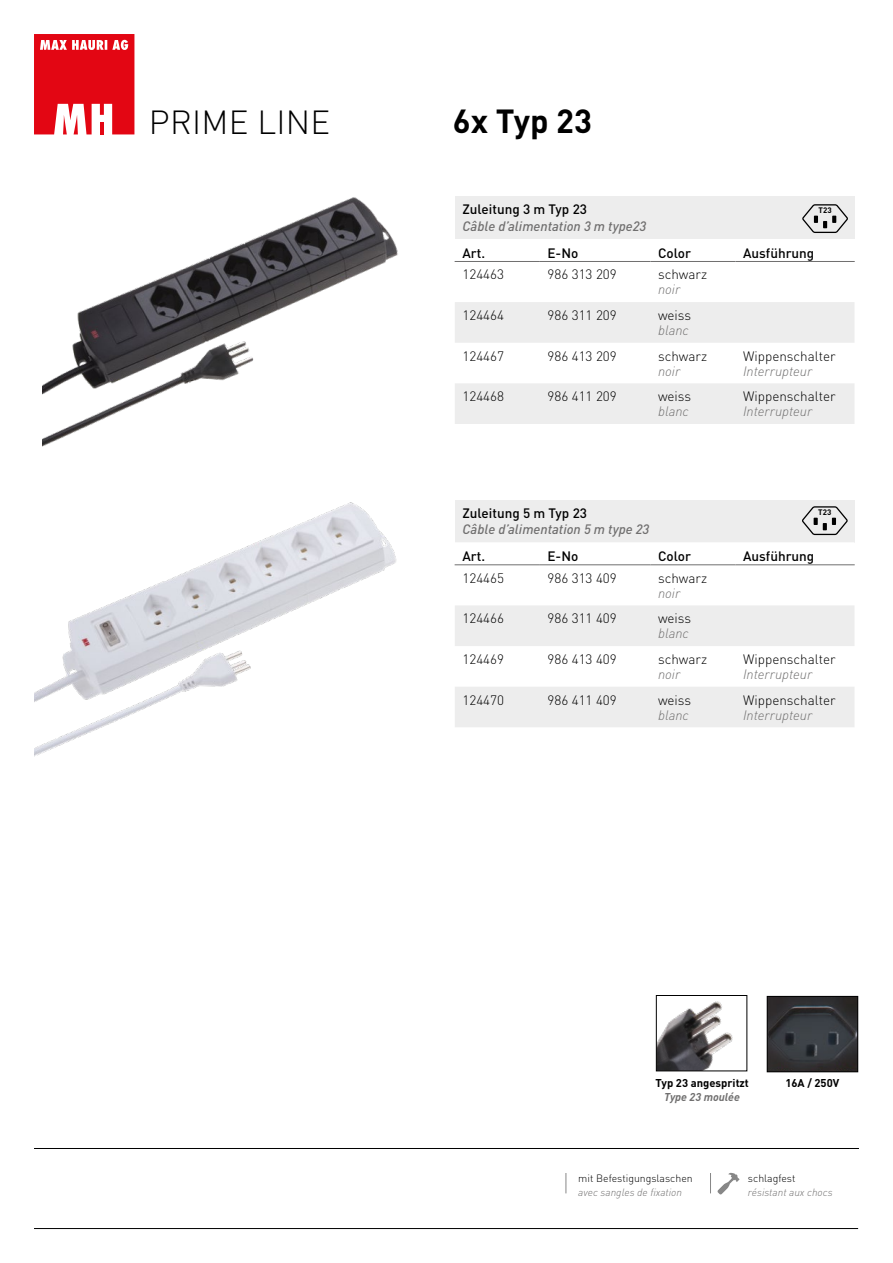
<style>
.page{position:relative;width:893px;height:1263px;background:#fff}
.page>*{position:absolute;margin:0;border:0;box-sizing:border-box;transform-origin:0 0}
.t1{font:300 33px "DINOT";letter-spacing:.01em;color:#000}
.t2{font:700 33px "DINOT";color:#000}
.t3{font:300 13.5px "DINOT";color:#000}
.t4{font:italic 300 13.5px "DINOT";color:#706f6f}
.t5{font:500 13.5px "DINOT";color:#000}
.t6{font:italic 500 13.5px "DINOT";color:#706f6f}
.t7{font:700 11.25px "DINOT";color:#000}
.t8{font:italic 700 11.25px "DINOT";color:#706f6f}
.t9{font:italic 300 10.5px "DINOT";color:#706f6f}
.t10{font:300 10.5px "DINOT";color:#000}
.t11{font:700 7.95px "DINOT";color:#000}
</style>
<div class="page">
<svg style="left:34px;top:34px;width:100px;height:100px"></svg>
<hr style="left:34px;top:1148px;width:825px;height:1px;background:#000">
<hr style="left:34px;top:1228px;width:824px;height:1px;background:#000">
<svg style="left:717px;top:1173px;width:23px;height:22px"></svg>
<svg style="left:566px;top:1173px;width:1px;height:20px"></svg>
<svg style="left:710px;top:1173px;width:1px;height:20px"></svg>
<div style="left:455px;top:196px;width:399px;height:43px;background:#ededed"></div>
<div style="left:455px;top:302px;width:399px;height:41px;background:#ededed"></div>
<div style="left:455px;top:383px;width:399px;height:41px;background:#ededed"></div>
<hr style="left:455px;top:261px;width:85px;height:1px;background:#706f6f">
<hr style="left:540px;top:261px;width:110px;height:1px;background:#706f6f">
<hr style="left:650px;top:261px;width:85px;height:1px;background:#706f6f">
<hr style="left:735px;top:261px;width:120px;height:1px;background:#706f6f">
<div style="left:455px;top:500px;width:399px;height:42px;background:#ededed"></div>
<svg style="left:455px;top:565px;width:399px;height:1px"></svg>
<div style="left:455px;top:605px;width:399px;height:41px;background:#ededed"></div>
<div style="left:455px;top:687px;width:399px;height:40px;background:#ededed"></div>
<hr style="left:455px;top:564px;width:85px;height:1px;background:#706f6f">
<hr style="left:540px;top:564px;width:110px;height:1px;background:#706f6f">
<hr style="left:650px;top:564px;width:85px;height:1px;background:#706f6f">
<hr style="left:735px;top:564px;width:120px;height:1px;background:#706f6f">
<svg style="left:802px;top:506px;width:46px;height:29px"></svg>
<svg style="left:802px;top:204px;width:46px;height:29px"></svg>
<img style="left:43px;top:197px;width:355px;height:249px">
<img style="left:34px;top:502px;width:363px;height:255px">
<img style="left:769px;top:998px;width:87px;height:72px">
<div style="left:767px;top:996px;width:91px;height:76px;border:1px solid #000"></div>
<img style="left:658px;top:1001px;width:75px;height:68px">
<div style="left:656px;top:995px;width:91px;height:76px;border:1px solid #000"></div>
<h1 class="t1" style="left:149px;top:101px;width:183px">PRIME LINE</h1>
<h1 class="t2" style="left:453px;top:99px;width:141px">6x Typ 23</h1>
<p class="t5" style="left:462px;top:201px;width:126px">Zuleitung 3 m Typ 23</p>
<p class="t6" style="left:462px;top:218px;width:185px">Câble d’alimentation 3 m type23</p>
<p class="t5" style="left:462px;top:244px;width:24px">Art.</p>
<p class="t5" style="left:547px;top:244px;width:32px">E-No</p>
<p class="t5" style="left:658px;top:244px;width:34px">Color</p>
<p class="t5" style="left:743px;top:244px;width:73px">Ausführung</p>
<p class="t3" style="left:462px;top:266px;width:43px">124463</p>
<p class="t3" style="left:547px;top:266px;width:71px">986 313 209</p>
<p class="t3" style="left:658px;top:266px;width:51px">schwarz</p>
<p class="t4" style="left:658px;top:281px;width:24px">noir</p>
<p class="t3" style="left:462px;top:307px;width:43px">124464</p>
<p class="t3" style="left:547px;top:307px;width:71px">986 311 209</p>
<p class="t3" style="left:658px;top:307px;width:35px">weiss</p>
<p class="t4" style="left:658px;top:322px;width:32px">blanc</p>
<p class="t3" style="left:462px;top:347px;width:43px">124467</p>
<p class="t3" style="left:547px;top:347px;width:71px">986 413 209</p>
<p class="t3" style="left:658px;top:347px;width:51px">schwarz</p>
<p class="t4" style="left:658px;top:363px;width:24px">noir</p>
<p class="t11" style="left:818px;top:205px;width:15px">T23</p>
<p class="t3" style="left:743px;top:347px;width:94px">Wippenschalter</p>
<p class="t4" style="left:743px;top:363px;width:71px">Interrupteur</p>
<p class="t3" style="left:462px;top:388px;width:43px">124468</p>
<p class="t3" style="left:547px;top:388px;width:71px">986 411 209</p>
<p class="t3" style="left:658px;top:388px;width:35px">weiss</p>
<p class="t4" style="left:658px;top:403px;width:32px">blanc</p>
<p class="t3" style="left:743px;top:388px;width:94px">Wippenschalter</p>
<p class="t4" style="left:743px;top:403px;width:71px">Interrupteur</p>
<p class="t5" style="left:462px;top:504px;width:126px">Zuleitung 5 m Typ 23</p>
<p class="t6" style="left:462px;top:521px;width:188px">Câble d’alimentation 5 m type 23</p>
<p class="t5" style="left:462px;top:547px;width:24px">Art.</p>
<p class="t5" style="left:547px;top:547px;width:32px">E-No</p>
<p class="t5" style="left:658px;top:547px;width:34px">Color</p>
<p class="t5" style="left:743px;top:547px;width:73px">Ausführung</p>
<p class="t3" style="left:462px;top:570px;width:43px">124465</p>
<p class="t3" style="left:547px;top:570px;width:71px">986 313 409</p>
<p class="t3" style="left:658px;top:570px;width:51px">schwarz</p>
<p class="t4" style="left:658px;top:585px;width:24px">noir</p>
<p class="t3" style="left:462px;top:610px;width:43px">124466</p>
<p class="t3" style="left:547px;top:610px;width:71px">986 311 409</p>
<p class="t3" style="left:658px;top:610px;width:35px">weiss</p>
<p class="t4" style="left:658px;top:625px;width:32px">blanc</p>
<p class="t3" style="left:462px;top:651px;width:43px">124469</p>
<p class="t3" style="left:547px;top:651px;width:71px">986 413 409</p>
<p class="t3" style="left:658px;top:651px;width:51px">schwarz</p>
<p class="t4" style="left:658px;top:666px;width:24px">noir</p>
<p class="t11" style="left:818px;top:507px;width:15px">T23</p>
<p class="t3" style="left:743px;top:651px;width:94px">Wippenschalter</p>
<p class="t4" style="left:743px;top:666px;width:71px">Interrupteur</p>
<p class="t3" style="left:462px;top:691px;width:43px">124470</p>
<p class="t3" style="left:547px;top:691px;width:71px">986 411 409</p>
<p class="t3" style="left:658px;top:691px;width:35px">weiss</p>
<p class="t4" style="left:658px;top:706px;width:32px">blanc</p>
<p class="t3" style="left:743px;top:691px;width:94px">Wippenschalter</p>
<p class="t4" style="left:743px;top:706px;width:71px">Interrupteur</p>
<p class="t7" style="left:655px;top:1076px;width:95px">Typ 23 angespritzt</p>
<p class="t7" style="left:785px;top:1076px;width:55px">16A / 250V</p>
<p class="t8" style="left:664px;top:1089px;width:77px">Type 23 moulée</p>
<p class="t10" style="left:578px;top:1172px;width:116px">mit Befestigungslaschen</p>
<p class="t9" style="left:578px;top:1185px;width:105px">avec sangles de fixation</p>
<p class="t10" style="left:748px;top:1172px;width:49px">schlagfest</p>
<p class="t9" style="left:748px;top:1185px;width:86px">résistant aux chocs</p>
</div>
